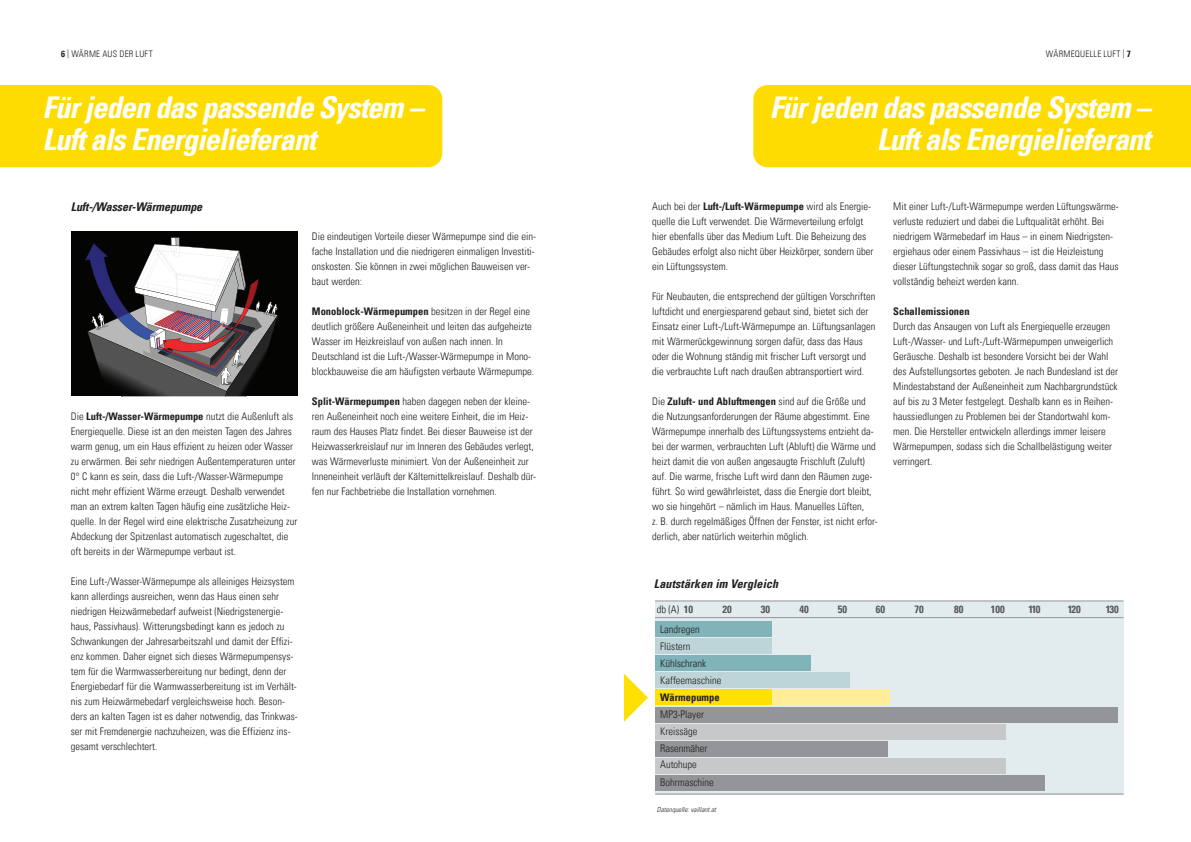
<style>
.page{position:relative;width:1191px;height:842px;background:#fff}
.page>*{position:absolute;margin:0;border:0;box-sizing:border-box;transform-origin:0 0}
.t1{font:italic 700 condensed 30px/32px "Univers LT";letter-spacing:-.025em;color:#fff}
.t2{font:italic 700 condensed 12px "Univers LT";color:#231f20}
.t3{font:300 condensed 10.5px/15px "Univers LT";color:#231f20}
.t4{font:700 condensed 10.5px "Univers LT";color:#231f20}
.t5{font:700 condensed 10.5px "Univers LT";color:#57585a}
.t6{font:300 condensed 9px "Univers LT";letter-spacing:.025em;color:#231f20}
.t7{font:italic 300 condensed 7px "Univers LT";color:#231f20}
.s1{font-weight:700}
.s2{font-weight:700;color:#57585a}
</style>
<div class="page">
<div style="left:655px;top:601px;width:469px;height:193px;background:#e2ecee"></div>
<div style="left:0;top:85px;width:442px;height:82px;background:#ffdc01"></div>
<div style="left:753px;top:85px;width:438px;height:82px;background:#ffdc01"></div>
<div style="left:71px;top:232px;width:227px;height:164px;background:#040503"></div>
<svg style="left:85px;top:237px;width:193px;height:159px"></svg>
<div style="left:655px;top:689px;width:117px;height:16px;background:#ffe101"></div>
<svg style="left:624px;top:674px;width:24px;height:48px"></svg>
<div style="left:655px;top:706px;width:462px;height:16px;background:#939598"></div>
<div style="left:655px;top:724px;width:351px;height:16px;background:#c7c8ca"></div>
<div style="left:655px;top:741px;width:232px;height:16px;background:#939598"></div>
<div style="left:655px;top:758px;width:350px;height:16px;background:#c7c8ca"></div>
<div style="left:655px;top:775px;width:390px;height:16px;background:#939598"></div>
<div style="left:655px;top:672px;width:194px;height:16px;background:#bdd5d8"></div>
<div style="left:655px;top:655px;width:156px;height:16px;background:#80b4b9"></div>
<div style="left:655px;top:638px;width:116px;height:16px;background:#bdd5d8"></div>
<div style="left:655px;top:621px;width:116px;height:15px;background:#80b4b9"></div>
<div style="left:772px;top:689px;width:118px;height:16px;background:#ffee97"></div>
<hr style="left:655px;top:617px;width:468px;height:1px;background:#939598">
<hr style="left:655px;top:793px;width:468px;height:1px;background:#939598">
<hr style="left:655px;top:600px;width:468px;height:1px;background:#939598">
<p class="t6" style="left:61px;top:48px;width:93px"><span class="s1">6</span> | WÄRME AUS DER LUFT</p>
<p class="t6" style="left:1046px;top:48px;width:86px">WÄRMEQUELLE LUFT | <span class="s1">7</span></p>
<h1 class="t1" style="left:43px;top:91px;width:382px">Für jeden das passende System –<br>Luft als Energielieferant</h1>
<h1 class="t1" style="left:769px;top:91px;width:382px;text-align:right">Für jeden das passende System –<br>Luft als Energielieferant</h1>
<p class="t3" style="left:652px;top:199px;width:223px">Auch bei der <span class="s1">Luft-/Luft-Wärmepumpe</span> wird als Energie&shy;quelle die Luft verwendet. Die Wärmeverteilung erfolgt hier ebenfalls über das Medium Luft. Die Beheizung des Gebäudes erfolgt also nicht über Heizkörper, sondern über ein Lüftungssystem.</p>
<p class="t3" style="left:652px;top:289px;width:225px">Für Neubauten, die entsprechend der gültigen Vorschriften luftdicht und energiesparend gebaut sind, bietet sich der Einsatz einer Luft-/Luft-Wärmepumpe an. Lüftungsanlagen mit Wärmerückgewinnung sorgen dafür, dass das Haus oder die Wohnung ständig mit frischer Luft versorgt und die verbrauchte Luft nach draußen abtransportiert wird.</p>
<p class="t3" style="left:652px;top:394px;width:227px">Die <span class="s1">Zuluft- und Abluftmengen</span> sind auf die Größe und die Nutzungsanforderungen der Räume abgestimmt. Eine Wärmepumpe innerhalb des Lüftungssystems entzieht da&shy;bei der warmen, verbrauchten Luft (Abluft) die Wärme und heizt damit die von außen angesaugte Frischluft (Zuluft) auf. Die warme, frische Luft wird dann den Räumen zuge&shy;führt. So wird gewährleistet, dass die Energie dort bleibt, wo sie hingehört – nämlich im Haus. Manuelles Lüften,<br>z. B. durch regelmäßiges Öffnen der Fenster, ist nicht erfor&shy;derlich, aber natürlich weiterhin möglich.</p>
<p class="t2" style="left:71px;top:200px;width:133px">Luft-/Wasser-Wärmepumpe</p>
<p class="t3" style="left:893px;top:199px;width:227px">Mit einer Luft-/Luft-Wärmepumpe werden Lüftungswärme&shy;verluste reduziert und dabei die Luftqualität erhöht. Bei niedrigem Wärmebedarf im Haus – in einem Niedrigsten&shy;ergiehaus oder einem Passivhaus – ist die Heizleistung dieser Lüftungstechnik sogar so groß, dass damit das Haus vollständig beheizt werden kann.</p>
<p class="t4" style="left:893px;top:305px;width:78px">Schallemissionen</p>
<p class="t3" style="left:893px;top:319px;width:226px">Durch das Ansaugen von Luft als Energiequelle erzeugen Luft-/Wasser- und Luft-/Luft-Wärmepumpen unweigerlich Geräusche. Deshalb ist besondere Vorsicht bei der Wahl des Aufstellungsortes geboten. Je nach Bundesland ist der Mindestabstand der Außeneinheit zum Nachbargrundstück auf bis zu 3 Meter festgelegt. Deshalb kann es in Reihen&shy;haussiedlungen zu Problemen bei der Standortwahl kom&shy;men. Die Hersteller entwickeln allerdings immer leisere Wärmepumpen, sodass sich die Schallbelästigung weiter verringert.</p>
<p class="t3" style="left:312px;top:229px;width:225px">Die eindeutigen Vorteile dieser Wärmepumpe sind die ein&shy;fache Installation und die niedrigeren einmaligen Investiti&shy;onskosten. Sie können in zwei möglichen Bauweisen ver&shy;baut werden:</p>
<p class="t3" style="left:312px;top:304px;width:224px"><span class="s1">Monoblock-Wärmepumpen</span> besitzen in der Regel eine deutlich größere Außeneinheit und leiten das aufgeheizte Wasser im Heizkreislauf von außen nach innen. In Deutschland ist die Luft-/Wasser-Wärmepumpe in Mono&shy;blockbauweise die am häufigsten verbaute Wärmepumpe.</p>
<p class="t3" style="left:312px;top:394px;width:226px"><span class="s1">Split-Wärmepumpen</span> haben dagegen neben der kleine&shy;ren Außeneinheit noch eine weitere Einheit, die im Heiz&shy;raum des Hauses Platz findet. Bei dieser Bauweise ist der Heizwasserkreislauf nur im Inneren des Gebäudes verlegt, was Wärmeverluste minimiert. Von der Außeneinheit zur Inneneinheit verläuft der Kältemittelkreislauf. Deshalb dür&shy;fen nur Fachbetriebe die Installation vornehmen.</p>
<p class="t3" style="left:71px;top:409px;width:228px">Die <span class="s1">Luft-/Wasser-Wärmepumpe</span> nutzt die Außenluft als Energiequelle. Diese ist an den meisten Tagen des Jahres warm genug, um ein Haus effizient zu heizen oder Wasser zu erwärmen. Bei sehr niedrigen Außentemperaturen unter 0° C kann es sein, dass die Luft-/Wasser-Wärmepumpe nicht mehr effizient Wärme erzeugt. Deshalb verwendet man an extrem kalten Tagen häufig eine zusätzliche Heiz&shy;quelle. In der Regel wird eine elektrische Zusatzheizung zur Abdeckung der Spitzenlast automatisch zugeschaltet, die oft bereits in der Wärmepumpe verbaut ist.</p>
<p class="t3" style="left:71px;top:574px;width:228px">Eine Luft-/Wasser-Wärmepumpe als alleiniges Heizsystem kann allerdings ausreichen, wenn das Haus einen sehr niedrigen Heizwärmebedarf aufweist (Niedrigstenergie&shy;haus, Passivhaus). Witterungsbedingt kann es jedoch zu Schwankungen der Jahresarbeitszahl und damit der Effizi&shy;enz kommen. Daher eignet sich dieses Wärmepumpensys&shy;tem für die Warmwasserbereitung nur bedingt, denn der Energiebedarf für die Warmwasserbereitung ist im Verhält&shy;nis zum Heizwärmebedarf vergleichsweise hoch. Beson&shy;ders an kalten Tagen ist es daher notwendig, das Trinkwas&shy;ser mit Fremdenergie nachzuheizen, was die Effizienz ins&shy;gesamt verschlechtert.</p>
<p class="t2" style="left:654px;top:576px;width:126px">Lautstärken im Vergleich</p>
<p class="t3" style="left:657px;top:602px;width:38px">db (A) <span class="s2">10</span></p>
<p class="t5" style="left:722px;top:603px;width:11px">20</p>
<p class="t5" style="left:761px;top:603px;width:11px">30</p>
<p class="t5" style="left:799px;top:603px;width:11px">40</p>
<p class="t5" style="left:838px;top:603px;width:11px">50</p>
<p class="t5" style="left:876px;top:603px;width:11px">60</p>
<p class="t5" style="left:914px;top:603px;width:11px">70</p>
<p class="t5" style="left:954px;top:603px;width:11px">80</p>
<p class="t5" style="left:990px;top:603px;width:15px">100</p>
<p class="t5" style="left:1028px;top:603px;width:14px">110</p>
<p class="t5" style="left:1068px;top:603px;width:14px">120</p>
<p class="t5" style="left:1106px;top:603px;width:14px">130</p>
<p class="t3" style="left:660px;top:638px;width:63px;line-height:17.1px">Flüstern<br>Kühlschrank<br>Kaffeemaschine</p>
<p class="t4" style="left:660px;top:690px;width:61px">Wärmepumpe</p>
<p class="t3" style="left:660px;top:706px;width:49px;line-height:16.8px">MP3-Player<br>Kreissäge<br>Rasenmäher<br>Autohupe</p>
<p class="t3" style="left:660px;top:775px;width:55px">Bohrmaschine</p>
<p class="t3" style="left:660px;top:622px;width:41px">Landregen</p>
<p class="t7" style="left:657px;top:806px;width:61px">Datenquelle: vaillant.at</p>
</div>
